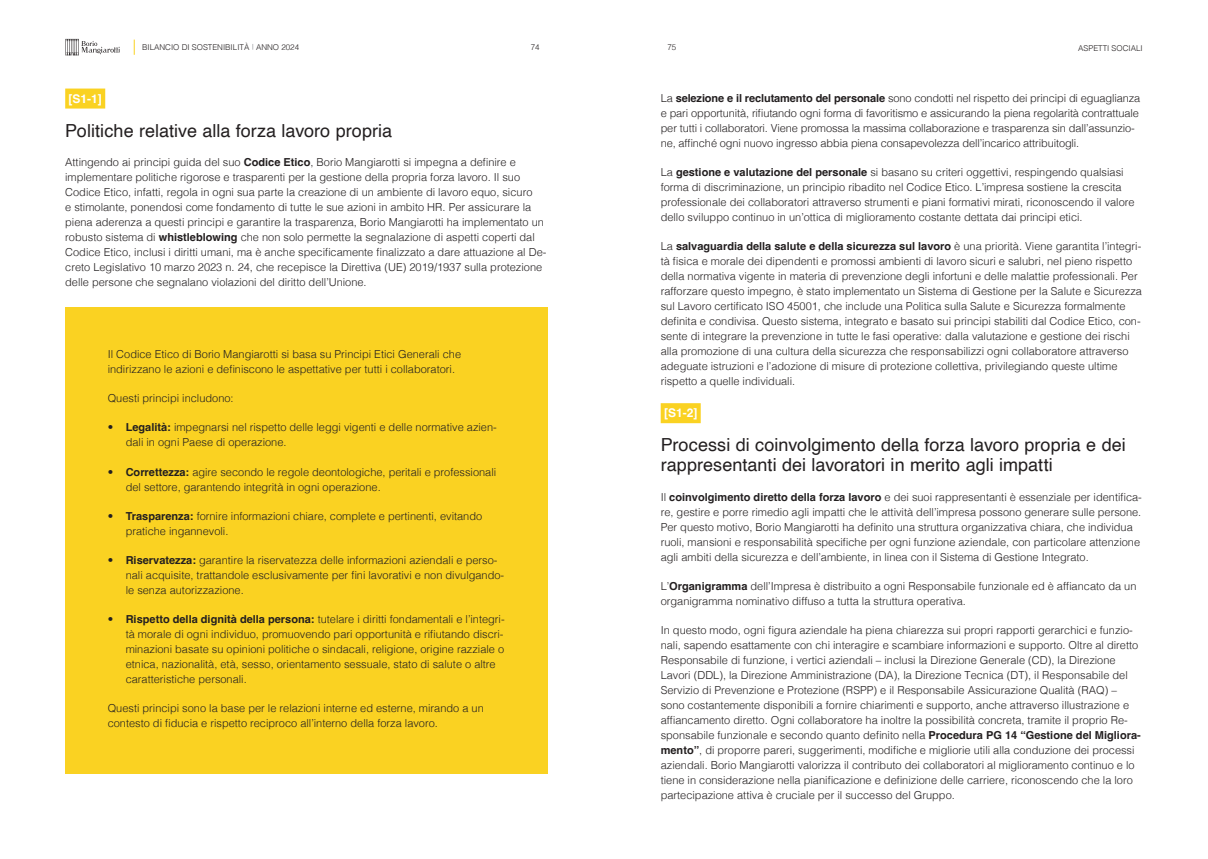
<style>
.page{position:relative;width:1208px;height:859px;background:#fff}
.page>*{position:absolute;margin:0;border:0;box-sizing:border-box;transform-origin:0 0}
.testo{font:18px/20px "Helvetica";color:#231f20}
.ESRS{font:700 12px "Helvetica";color:#fff}
.testo-2{font:300 11px/15px "Helvetica";color:#231f20}
.t1{font:300 8px "Helvetica";color:#231f20}
.s1{font-weight:700}
</style>
<div class="page">
<svg style="left:65px;top:39px;width:55px;height:16px"></svg>
<svg style="left:134px;top:40px;width:1px;height:15px"></svg>
<div style="left:65px;top:89px;width:40px;height:20px;background:#fad222"></div>
<div style="left:65px;top:308px;width:482px;height:466px;background:#fad222"></div>
<div style="left:660px;top:403px;width:40px;height:20px;background:#fad222"></div>
<p class="t1" style="left:142px;top:40px;width:158px">BILANCIO DI SOSTENIBILITÀ ANNO 2024</p>
<p class="t1" style="left:531px;top:40px;width:10px">74</p>
<p class="t1" style="left:667px;top:40px;width:10px">75</p>
<p class="t1" style="left:1078px;top:41px;width:66px">ASPETTI SOCIALI</p>
<p class="ESRS" style="left:69px;top:91px;width:35px">[S1-1]</p>
<p class="testo" style="left:65px;top:121px;width:328px">Politiche relative alla forza lavoro propria</p>
<p class="testo-2" style="left:65px;top:154px;width:483px">Attingendo ai principi guida del suo <span class="s1">Codice Etico</span>, Borio Mangiarotti si impegna a definire e implementare politiche rigorose e trasparenti per la gestione della propria forza lavoro. Il suo Codice Etico, infatti, regola in ogni sua parte la creazione di un ambiente di lavoro equo, sicuro<br>e stimolante, ponendosi come fondamento di tutte le sue azioni in ambito HR. Per assicurare la piena aderenza a questi principi e garantire la trasparenza, Borio Mangiarotti ha implementato un robusto sistema di <span class="s1">whistleblowing</span> che non solo permette la segnalazione di aspetti coperti dal Codice Etico, inclusi i diritti umani, ma è anche specificamente finalizzato a dare attuazione al De&shy;creto Legislativo 10 marzo 2023 n. 24, che recepisce la Direttiva (UE) 2019/1937 sulla protezione delle persone che segnalano violazioni del diritto dell’Unione.</p>
<p class="testo-2" style="left:108px;top:346px;width:355px">Il Codice Etico di Borio Mangiarotti si basa su Principi Etici Generali che indirizzano le azioni e definiscono le aspettative per tutti i collaboratori.</p>
<p class="testo-2" style="left:108px;top:390px;width:127px">Questi principi includono:</p>
<p class="testo-2" style="left:126px;top:419px;width:373px;text-indent:-18px">• <span class="s1">Legalità:</span> impegnarsi nel rispetto delle leggi vigenti e delle normative azien&shy;dali in ogni Paese di operazione.</p>
<p class="testo-2" style="left:126px;top:463px;width:372px;text-indent:-18px">• <span class="s1">Correttezza:</span> agire secondo le regole deontologiche, peritali e professionali del settore, garantendo integrità in ogni operazione.</p>
<p class="testo-2" style="left:126px;top:507px;width:358px;text-indent:-18px">• <span class="s1">Trasparenza:</span> fornire informazioni chiare, complete e pertinenti, evitando pratiche ingannevoli.</p>
<p class="testo-2" style="left:126px;top:552px;width:380px;text-indent:-18px">• <span class="s1">Riservatezza:</span> garantire la riservatezza delle informazioni aziendali e perso&shy;nali acquisite, trattandole esclusivamente per fini lavorativi e non divulgando&shy;le senza autorizzazione.</p>
<p class="testo-2" style="left:126px;top:611px;width:380px;text-indent:-18px">• <span class="s1">Rispetto della dignità della persona:</span> tutelare i diritti fondamentali e l’integri&shy;tà morale di ogni individuo, promuovendo pari opportunità e rifiutando discri&shy;minazioni basate su opinioni politiche o sindacali, religione, origine razziale o etnica, nazionalità, età, sesso, orientamento sessuale, stato di salute o altre caratteristiche personali.</p>
<p class="testo-2" style="left:108px;top:700px;width:377px">Questi principi sono la base per le relazioni interne ed esterne, mirando a un contesto di fiducia e rispetto reciproco all’interno della forza lavoro.</p>
<p class="testo-2" style="left:660px;top:90px;width:481px">La <span class="s1">selezione e il reclutamento del personale</span> sono condotti nel rispetto dei principi di eguaglianza e pari opportunità, rifiutando ogni forma di favoritismo e assicurando la piena regolarità contrattuale per tutti i collaboratori. Viene promossa la massima collaborazione e trasparenza sin dall’assunzio&shy;ne, affinché ogni nuovo ingresso abbia piena consapevolezza dell’incarico attribuitogli.</p>
<p class="testo-2" style="left:660px;top:164px;width:475px">La <span class="s1">gestione e valutazione del personale</span> si basano su criteri oggettivi, respingendo qualsiasi forma di discriminazione, un principio ribadito nel Codice Etico. L’impresa sostiene la crescita professionale dei collaboratori attraverso strumenti e piani formativi mirati, riconoscendo il valore dello sviluppo continuo in un’ottica di miglioramento costante dettata dai principi etici.</p>
<p class="testo-2" style="left:660px;top:238px;width:483px">La <span class="s1">salvaguardia della salute e della sicurezza sul lavoro</span> è una priorità. Viene garantita l’integri&shy;tà fisica e morale dei dipendenti e promossi ambienti di lavoro sicuri e salubri, nel pieno rispetto della normativa vigente in materia di prevenzione degli infortuni e delle malattie professionali. Per rafforzare questo impegno, è stato implementato un Sistema di Gestione per la Salute e Sicurezza sul Lavoro certificato ISO 45001, che include una Politica sulla Salute e Sicurezza formalmente definita e condivisa. Questo sistema, integrato e basato sui principi stabiliti dal Codice Etico, con&shy;sente di integrare la prevenzione in tutte le fasi operative: dalla valutazione e gestione dei rischi alla promozione di una cultura della sicurezza che responsabilizzi ogni collaboratore attraverso adeguate istruzioni e l’adozione di misure di protezione collettiva, privilegiando queste ultime rispetto a quelle individuali.</p>
<p class="ESRS" style="left:664px;top:406px;width:35px">[S1-2]</p>
<p class="testo" style="left:660px;top:436px;width:466px">Processi di coinvolgimento della forza lavoro propria e dei rappresentanti dei lavoratori in merito agli impatti</p>
<p class="testo-2" style="left:660px;top:488px;width:483px">Il <span class="s1">coinvolgimento diretto della forza lavoro</span> e dei suoi rappresentanti è essenziale per identifica&shy;re, gestire e porre rimedio agli impatti che le attività dell’impresa possono generare sulle persone.<br>Per questo motivo, Borio Mangiarotti ha definito una struttura organizzativa chiara, che individua ruoli, mansioni e responsabilità specifiche per ogni funzione aziendale, con particolare attenzione agli ambiti della sicurezza e dell’ambiente, in linea con il Sistema di Gestione Integrato.</p>
<p class="testo-2" style="left:660px;top:578px;width:477px">L’<span class="s1">Organigramma</span> dell’Impresa è distribuito a ogni Responsabile funzionale ed è affiancato da un organigramma nominativo diffuso a tutta la struttura operativa.</p>
<p class="testo-2" style="left:660px;top:622px;width:481px">In questo modo, ogni figura aziendale ha piena chiarezza sui propri rapporti gerarchici e funzio&shy;nali, sapendo esattamente con chi interagire e scambiare informazioni e supporto. Oltre al diretto Responsabile di funzione, i vertici aziendali – inclusi la Direzione Generale (CD), la Direzione Lavori (DDL), la Direzione Amministrazione (DA), la Direzione Tecnica (DT), il Responsabile del Servizio di Prevenzione e Protezione (RSPP) e il Responsabile Assicurazione Qualità (RAQ) – sono costantemente disponibili a fornire chiarimenti e supporto, anche attraverso illustrazione e affiancamento diretto. Ogni collaboratore ha inoltre la possibilità concreta, tramite il proprio Re&shy;sponsabile funzionale e secondo quanto definito nella <span class="s1">Procedura PG 14 “Gestione del Migliora&shy;mento”</span>, di proporre pareri, suggerimenti, modifiche e migliorie utili alla conduzione dei processi aziendali. Borio Mangiarotti valorizza il contributo dei collaboratori al miglioramento continuo e lo tiene in considerazione nella pianificazione e definizione delle carriere, riconoscendo che la loro partecipazione attiva è cruciale per il successo del Gruppo.</p>
</div>
